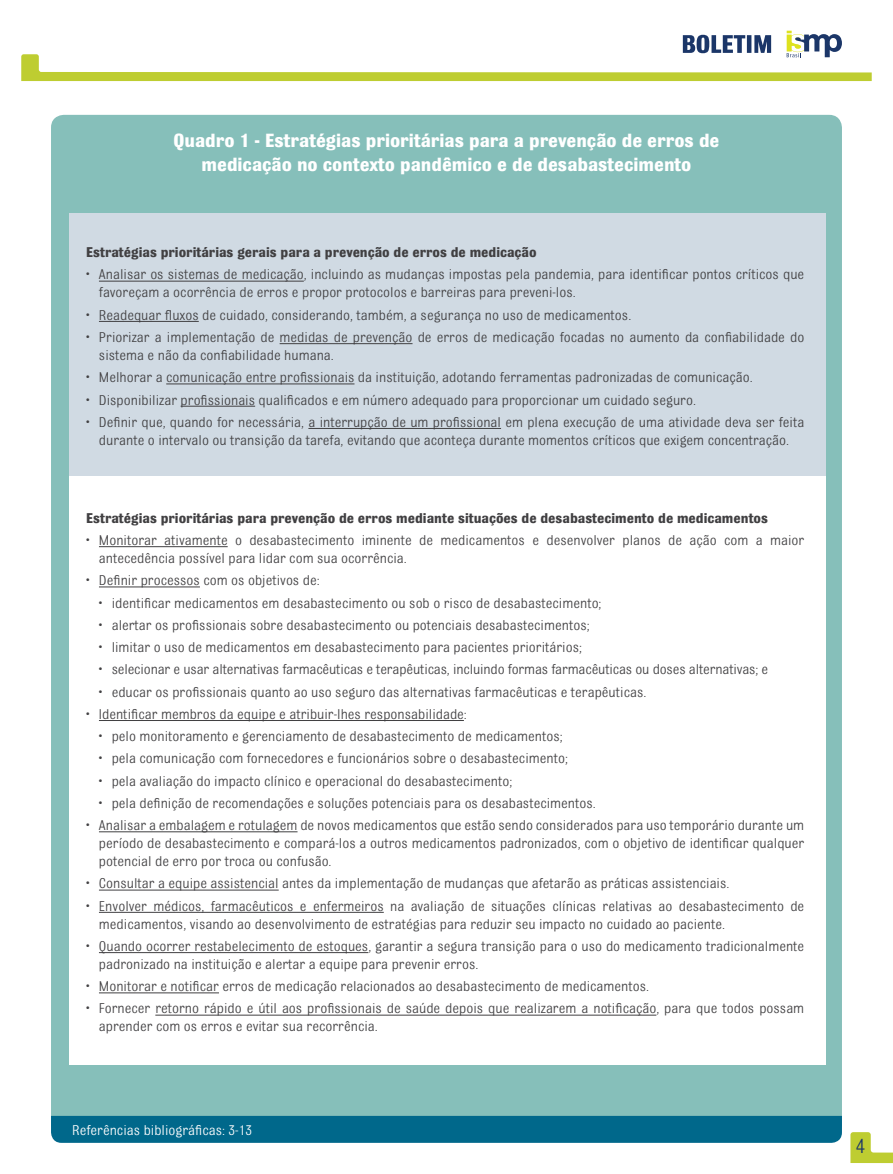
<style>
.page{position:relative;width:893px;height:1174px;background:#fff}
.page>*{position:absolute;margin:0;border:0;box-sizing:border-box;transform-origin:0 0}
.t1{font:21.6px "Bulldog";color:#1b3668}
.subtitulo_quadro_azu{font:700 20.25px/24.3px "Bulldog";color:#fff;text-align:center}
.t2{font:15px/18px "Bulldog";color:#414042}
.Texto_tabela{font:700 15px "Bulldog";color:#414042}
.Texto_errado{font:15px "Bulldog";color:#fff}
</style>
<div class="page">
<div style="left:51px;top:115px;width:791px;height:1000px;background:#86bfba"></div>
<div style="left:51px;top:1115px;width:791px;height:27px;background:#00688b"></div>
<div style="left:69px;top:213px;width:757px;height:264px;background:#d0dae3"></div>
<div style="left:69px;top:477px;width:757px;height:588px;background:#fff"></div>
<hr style="left:99px;top:281px;width:205px;height:1px;background:#414042">
<hr style="left:99px;top:321px;width:100px;height:1px;background:#414042">
<hr style="left:280px;top:343px;width:133px;height:1px;background:#414042">
<hr style="left:166px;top:384px;width:188px;height:1px;background:#414042">
<hr style="left:181px;top:406px;width:74px;height:1px;background:#414042">
<hr style="left:308px;top:428px;width:193px;height:1px;background:#414042">
<hr style="left:99px;top:546px;width:129px;height:1px;background:#414042">
<hr style="left:99px;top:586px;width:101px;height:1px;background:#414042">
<hr style="left:99px;top:720px;width:365px;height:1px;background:#414042">
<hr style="left:99px;top:831px;width:199px;height:1px;background:#414042">
<hr style="left:99px;top:889px;width:180px;height:1px;background:#414042">
<hr style="left:99px;top:912px;width:285px;height:1px;background:#414042">
<hr style="left:99px;top:952px;width:269px;height:1px;background:#414042">
<hr style="left:99px;top:992px;width:120px;height:1px;background:#414042">
<hr style="left:155px;top:1014px;width:501px;height:1px;background:#414042">
<svg style="left:21px;top:31px;width:851px;height:50px"></svg>
<svg style="left:850px;top:1132px;width:43px;height:31px"></svg>
<p class="subtitulo_quadro_azu" style="left:174px;top:128px;width:547px">Quadro 1 - Estratégias prioritárias para a prevenção de erros de medicação no contexto pandêmico e de desabastecimento</p>
<p class="Texto_tabela" style="left:86px;top:245px;width:452px">Estratégias prioritárias gerais para a prevenção de erros de medicação</p>
<p class="t2" style="left:99px;top:265px;width:707px;text-indent:-13px">• Analisar os sistemas de medicação, incluindo as mudanças impostas pela pandemia, para identificar pontos críticos que favoreçam a ocorrência de erros e propor protocolos e barreiras para preveni-los.</p>
<p class="t2" style="left:86px;top:306px;width:546px">• Readequar fluxos de cuidado, considerando, também, a segurança no uso de medicamentos.</p>
<p class="t2" style="left:99px;top:328px;width:707px;text-indent:-13px">• Priorizar a implementação de medidas de prevenção de erros de medicação focadas no aumento da confiabilidade do sistema e não da confiabilidade humana.</p>
<p class="t2" style="left:86px;top:368px;width:668px">• Melhorar a comunicação entre profissionais da instituição, adotando ferramentas padronizadas de comunicação.</p>
<p class="t2" style="left:86px;top:390px;width:611px">• Disponibilizar profissionais qualificados e em número adequado para proporcionar um cuidado seguro.</p>
<p class="t2" style="left:86px;top:413px;width:720px;text-align:center">• Definir que, quando for necessária, a interrupção de um profissional em plena execução de uma atividade deva ser feita durante o intervalo ou transição da tarefa, evitando que aconteça durante momentos críticos que exigem concentração.</p>
<p class="Texto_tabela" style="left:86px;top:510px;width:683px">Estratégias prioritárias para prevenção de erros mediante situações de desabastecimento de medicamentos</p>
<p class="t2" style="left:99px;top:531px;width:707px;text-indent:-13px">• Monitorar ativamente o desabastecimento iminente de medicamentos e desenvolver planos de ação com a maior antecedência possível para lidar com sua ocorrência.</p>
<p class="t2" style="left:86px;top:571px;width:235px">• Definir processos com os objetivos de:</p>
<p class="t2" style="left:99px;top:593px;width:504px">• identificar medicamentos em desabastecimento ou sob o risco de desabastecimento;</p>
<p class="t2" style="left:99px;top:616px;width:492px">• alertar os profissionais sobre desabastecimento ou potenciais desabastecimentos;</p>
<p class="t2" style="left:99px;top:638px;width:484px">• limitar o uso de medicamentos em desabastecimento para pacientes prioritários;</p>
<p class="t2" style="left:99px;top:660px;width:671px">• selecionar e usar alternativas farmacêuticas e terapêuticas, incluindo formas farmacêuticas ou doses alternativas; e</p>
<p class="t2" style="left:99px;top:682px;width:549px">• educar os profissionais quanto ao uso seguro das alternativas farmacêuticas e terapêuticas.</p>
<p class="t2" style="left:86px;top:705px;width:382px">• Identificar membros da equipe e atribuir-lhes responsabilidade:</p>
<p class="t2" style="left:99px;top:727px;width:465px">• pelo monitoramento e gerenciamento de desabastecimento de medicamentos;</p>
<p class="t2" style="left:99px;top:749px;width:471px">• pela comunicação com fornecedores e funcionários sobre o desabastecimento;</p>
<p class="t2" style="left:99px;top:771px;width:415px">• pela avaliação do impacto clínico e operacional do desabastecimento;</p>
<p class="t2" style="left:99px;top:794px;width:498px">• pela definição de recomendações e soluções potenciais para os desabastecimentos.</p>
<p class="t2" style="left:99px;top:816px;width:707px;text-align:justify;text-indent:-13px">• Analisar a embalagem e rotulagem de novos medicamentos que estão sendo considerados para uso temporário durante um período de desabastecimento e compará-los a outros medicamentos padronizados, com o objetivo de identificar qualquer potencial de erro por troca ou confusão.</p>
<p class="t2" style="left:86px;top:874px;width:645px">• Consultar a equipe assistencial antes da implementação de mudanças que afetarão as práticas assistenciais.</p>
<p class="t2" style="left:99px;top:896px;width:707px;text-indent:-13px">• Envolver médicos, farmacêuticos e enfermeiros na avaliação de situações clínicas relativas ao desabastecimento de medicamentos, visando ao desenvolvimento de estratégias para reduzir seu impacto no cuidado ao paciente.</p>
<p class="t2" style="left:99px;top:937px;width:707px;text-indent:-13px">• Quando ocorrer restabelecimento de estoques, garantir a segura transição para o uso do medicamento tradicionalmente padronizado na instituição e alertar a equipe para prevenir erros.</p>
<p class="t2" style="left:86px;top:977px;width:564px">• Monitorar e notificar erros de medicação relacionados ao desabastecimento de medicamentos.</p>
<p class="t2" style="left:99px;top:999px;width:707px;text-indent:-13px">• Fornecer retorno rápido e útil aos profissionais de saúde depois que realizarem a notificação, para que todos possam aprender com os erros e evitar sua recorrência.</p>
<p class="Texto_errado" style="left:72px;top:1122px;width:181px">Referências bibliográficas: 3-13</p>
<h1 class="t1" style="left:856px;top:1135px;width:11px">4</h1>
</div>
